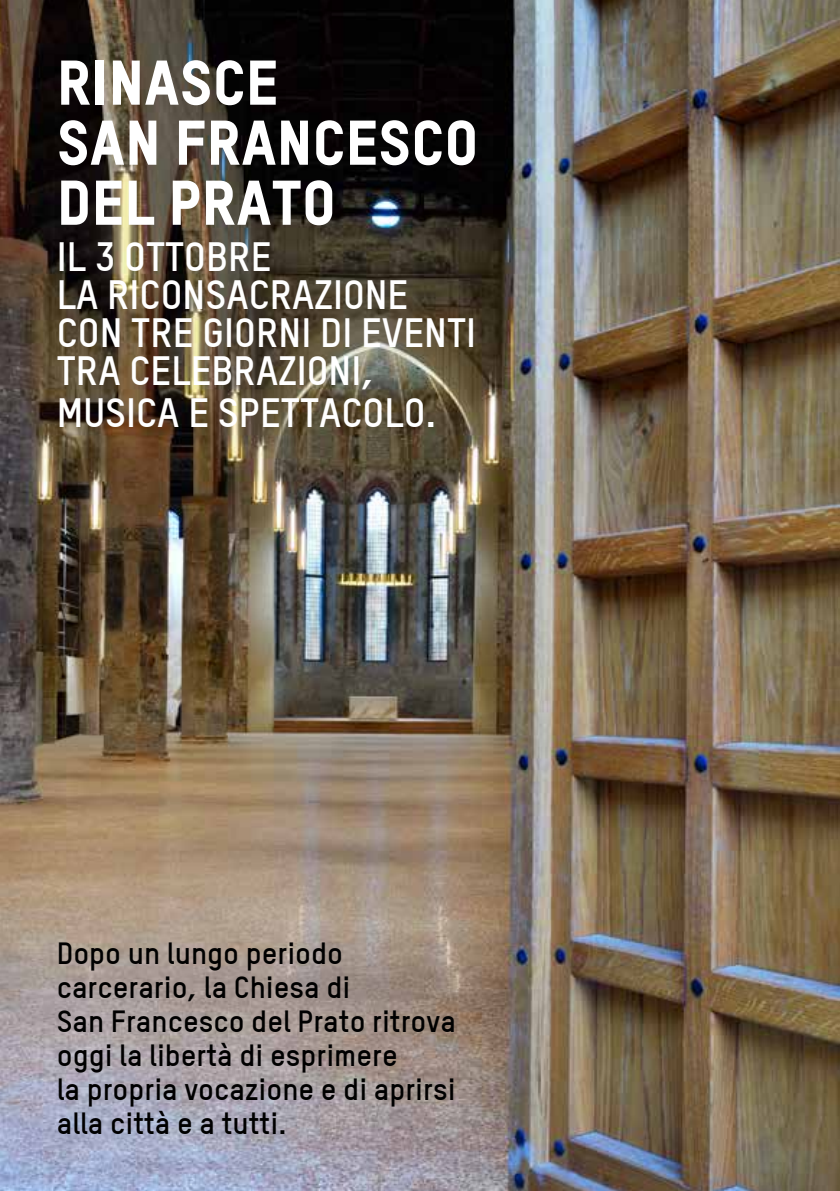
<style>
.page{position:relative;width:840px;height:1191px;background:#fff}
.page>*{position:absolute;margin:0;border:0;box-sizing:border-box;transform-origin:0 0}
.t1{font:62px/60px "TSTAR Headline";color:#fff}
.t2{font:700 40px/38px "TSTAR";color:#fff}
.t3{font:700 30px/34px "TSTAR";color:#000}
</style>
<div class="page">
<img style="left:0;top:0;width:839px;height:1191px">
<h1 class="t1" style="left:57px;top:51px;width:423px">RINASCE<br>SAN FRANCESCO<br>DEL PRATO</h1>
<h2 class="t2" style="left:57px;top:236px;width:421px">IL 3 OTTOBRE<br>LA RICONSACRAZIONE<br>CON TRE GIORNI DI EVENTI<br>TRA CELEBRAZIONI,</h2>
<h2 class="t2" style="left:57px;top:392px;width:381px">MUSICA E SPETTACOLO.</h2>
<p class="t3" style="left:57px;top:935px;width:400px">Dopo un lungo periodo carcerario, la Chiesa di<br>San Francesco del Prato ritrova oggi la libertà di esprimere<br>la propria vocazione e di aprirsi alla città e a tutti.</p>
</div>
